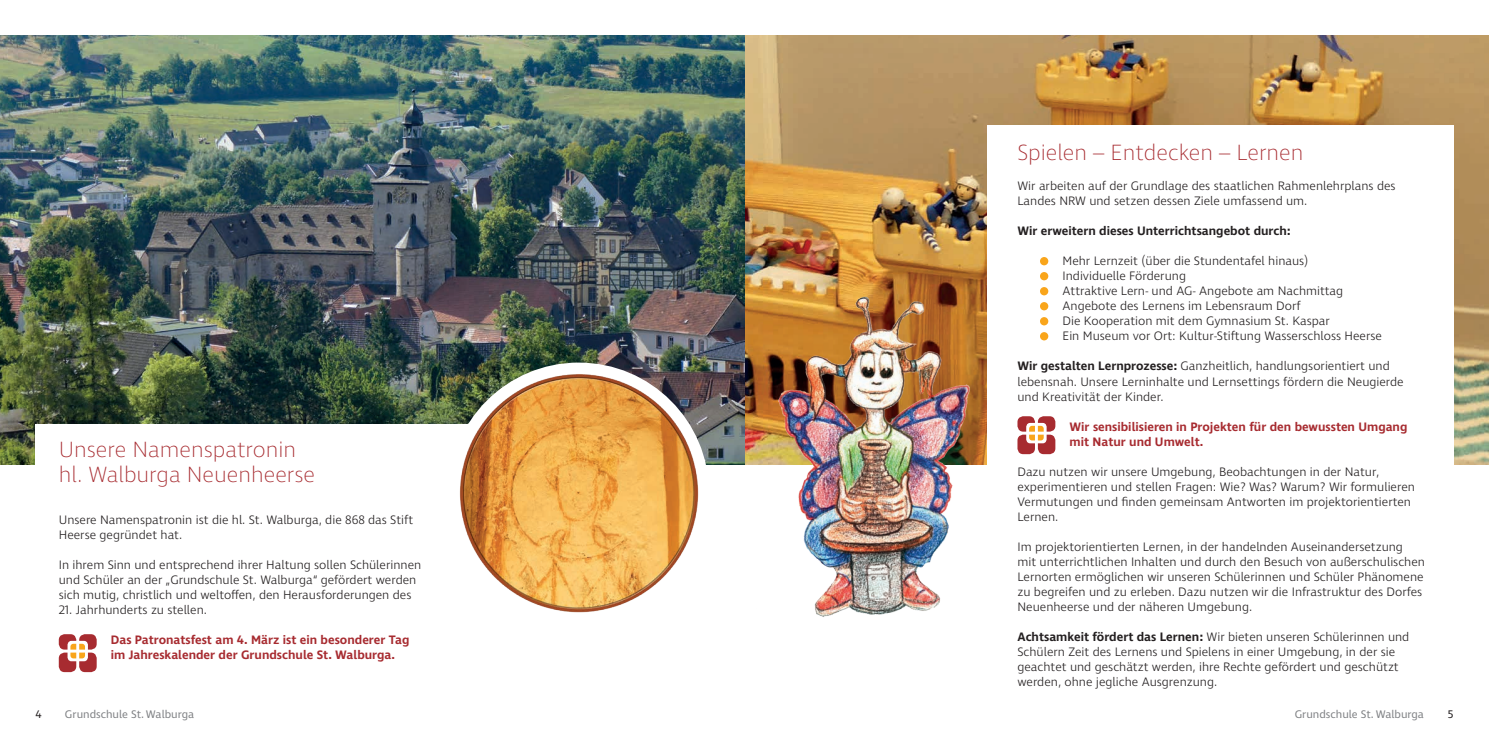
<style>
.page{position:relative;width:1489px;height:745px;background:#fff}
.page>*{position:absolute;margin:0;border:0;box-sizing:border-box;transform-origin:0 0}
.t1{font:200 22.5px/25px "Ingra";color:#a72b30}
.t2{font:300 12.5px/15px "Ingra";color:#231f20}
.t3{font:600 12.5px/15px "Ingra";color:#a72b30}
.t4{font:600 12.5px "Ingra";color:#231f20}
.t5{font:11.25px "Ingra";color:#808285}
.t6{font:11.25px "Ingra";color:#231f20}
.s1{font-weight:600}
</style>
<div class="page">
<img style="left:0;top:35px;width:1488px;height:429px">
<div style="left:986px;top:125px;width:467px;height:562px;background:#fff"></div>
<div style="left:1039px;top:257px;width:9px;height:8px;background:#f9a51b;border-radius:50%"></div>
<div style="left:1039px;top:272px;width:9px;height:8px;background:#f9a51b;border-radius:50%"></div>
<div style="left:1039px;top:287px;width:9px;height:8px;background:#f9a51b;border-radius:50%"></div>
<div style="left:1039px;top:302px;width:9px;height:8px;background:#f9a51b;border-radius:50%"></div>
<div style="left:1039px;top:317px;width:9px;height:8px;background:#f9a51b;border-radius:50%"></div>
<div style="left:1039px;top:332px;width:9px;height:8px;background:#f9a51b;border-radius:50%"></div>
<svg style="left:1017px;top:416px;width:38px;height:38px"></svg>
<div style="left:35px;top:423px;width:468px;height:277px;background:#fff"></div>
<div style="left:448px;top:362px;width:261px;height:261px;background:#fff;border-radius:50%"></div>
<img style="left:457px;top:371px;width:243px;height:242px">
<svg style="left:59px;top:634px;width:38px;height:37px"></svg>
<img style="left:749px;top:284px;width:238px;height:333px">
<h1 class="t1" style="left:59px;top:437px;width:258px">Unsere Namenspatronin hl. Walburga Neuenheerse</h1>
<p class="t2" style="left:59px;top:512px;width:356px">Unsere Namenspatronin ist die hl. St. Walburga, die 868 das Stift<br>Heerse gegründet hat.</p>
<p class="t2" style="left:59px;top:557px;width:364px">In ihrem Sinn und entsprechend ihrer Haltung sollen Schülerinnen und Schüler an der „Grundschule St. Walburga“ gefördert werden sich mutig, christlich und weltoffen, den Herausforderungen des</p>
<p class="t2" style="left:59px;top:602px;width:150px">21. Jahrhunderts zu stellen.</p>
<p class="t3" style="left:111px;top:632px;width:300px">Das Patronatsfest am 4. März ist ein besonderer Tag im Jahreskalender der Grundschule St. Walburga.</p>
<h1 class="t1" style="left:1017px;top:141px;width:287px">Spielen – Entdecken – Lernen</h1>
<p class="t2" style="left:1017px;top:179px;width:379px">Wir arbeiten auf der Grundlage des staatlichen Rahmenlehrplans des<br>Landes NRW und setzen dessen Ziele umfassend um.</p>
<p class="t4" style="left:1017px;top:223px;width:275px">Wir erweitern dieses Unterrichtsangebot durch:</p>
<p class="t2" style="left:1062px;top:254px;width:321px">Mehr Lernzeit (über die Stundentafel hinaus)<br>Individuelle Förderung<br>Attraktive Lern- und AG- Angebote am Nachmittag Angebote des Lernens im Lebensraum Dorf<br>Die Kooperation mit dem Gymnasium St. Kaspar<br>Ein Museum vor Ort: Kultur-Stiftung Wasserschloss Heerse</p>
<p class="t2" style="left:1017px;top:359px;width:388px"><span class="s1">Wir gestalten Lernprozesse:</span> Ganzheitlich, handlungsorientiert und lebensnah. Unsere Lerninhalte und Lernsettings fördern die Neugierde und Kreativität der Kinder.</p>
<p class="t3" style="left:1069px;top:419px;width:339px">Wir sensibilisieren in Projekten für den bewussten Umgang mit Natur und Umwelt.</p>
<p class="t2" style="left:1017px;top:464px;width:399px">Dazu nutzen wir unsere Umgebung, Beobachtungen in der Natur, experimentieren und stellen Fragen: Wie? Was? Warum? Wir formulieren Vermutungen und finden gemeinsam Antworten im projektorientierten Lernen.</p>
<p class="t2" style="left:1017px;top:539px;width:409px">Im projektorientierten Lernen, in der handelnden Auseinandersetzung<br>mit unterrichtlichen Inhalten und durch den Besuch von außerschulischen Lernorten ermöglichen wir unseren Schülerinnen und Schüler Phänomene zu begreifen und zu erleben. Dazu nutzen wir die Infrastruktur des Dorfes Neuenheerse und der näheren Umgebung.</p>
<p class="t2" style="left:1017px;top:629px;width:393px"><span class="s1">Achtsamkeit fördert das Lernen:</span> Wir bieten unseren Schülerinnen und Schülern Zeit des Lernens und Spielens in einer Umgebung, in der sie geachtet und geschätzt werden, ihre Rechte gefördert und geschützt werden, ohne jegliche Ausgrenzung.</p>
<p class="t6" style="left:35px;top:706px;width:8px">4</p>
<p class="t5" style="left:65px;top:706px;width:131px">Grundschule St. Walburga</p>
<p class="t5" style="left:1294px;top:706px;width:131px">Grundschule St. Walburga</p>
<p class="t6" style="left:1447px;top:706px;width:7px">5</p>
</div>
